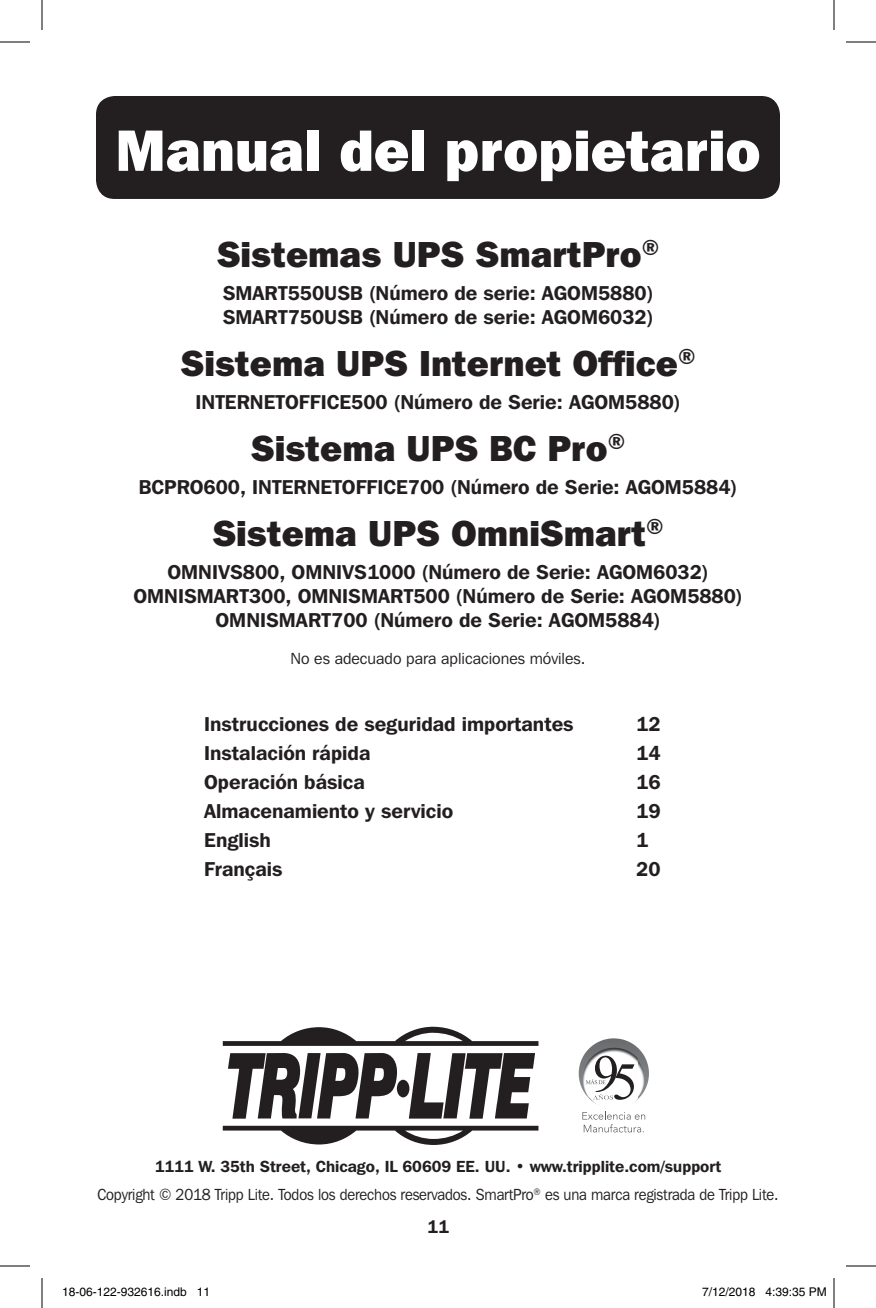
<style>
.page{position:relative;width:876px;height:1308px;background:#fff}
.page>*{position:absolute;margin:0;border:0;box-sizing:border-box;transform-origin:0 0}
.t1{font:800 58px "Franklin Gothic IT Cby BT";color:#fff}
.t2{font:800 36px "Franklin Gothic IT Cby BT";color:#231f20}
.t3{font:600 20px "Franklin Gothic IT Cby BT";color:#231f20}
.t4{font:600 18px "Franklin Gothic IT Cby BT";color:#231f20}
.t5{font:16px "Franklin Gothic IT Cby BT";letter-spacing:-.01em;color:#231f20;scale:.93 1}
.t6{font:600 16px "Franklin Gothic IT Cby BT";color:#231f20}
.t7{font:16px "Franklin Gothic IT Cby BT";letter-spacing:-.01em;color:#231f20}
.t8{font:12px "Helvetica";color:#000}
</style>
<div class="page">
<div style="left:397px;top:1080px;width:12px;height:17px;background:#231f20;border-radius:50%"></div>
<svg style="left:228px;top:1053px;width:170px;height:66px"></svg>
<svg style="left:409px;top:1053px;width:126px;height:66px"></svg>
<svg style="left:223px;top:1027px;width:315px;height:19px"></svg>
<svg style="left:223px;top:1126px;width:315px;height:19px"></svg>
<div style="left:96px;top:96px;width:684px;height:103px;background:#231f20;border-radius:19px"></div>
<img style="left:583px;top:1038px;width:29px;height:19px">
<img style="left:638px;top:1054px;width:11px;height:45px">
<svg style="left:582px;top:1112px;width:63px;height:20px"></svg>
<svg style="left:586px;top:1056px;width:49px;height:44px"></svg>
<hr style="left:0;top:42px;width:30px;height:1px;background:#000">
<hr style="left:846px;top:42px;width:30px;height:1px;background:#000">
<hr style="left:0;top:1266px;width:30px;height:1px;background:#000">
<hr style="left:846px;top:1266px;width:30px;height:1px;background:#000">
<hr style="left:42px;top:0;width:1px;height:30px;background:#000">
<hr style="left:42px;top:1278px;width:1px;height:30px;background:#000">
<hr style="left:834px;top:0;width:1px;height:30px;background:#000">
<hr style="left:834px;top:1278px;width:1px;height:30px;background:#000">
<p class="t1" style="left:115px;top:113px;width:647px">Manual del propietario</p>
<p class="t2" style="left:217px;top:231px;width:444px">Sistemas UPS SmartPro<sup>®</sup></p>
<p class="t3" style="left:223px;top:280px;width:432px">SMART550USB (Número de serie: AGOM5880)</p>
<p class="t3" style="left:223px;top:304px;width:432px">SMART750USB (Número de serie: AGOM6032)</p>
<p class="t2" style="left:181px;top:340px;width:516px">Sistema UPS Internet Office<sup>®</sup></p>
<p class="t3" style="left:196px;top:389px;width:486px">INTERNETOFFICE500 (Número de Serie: AGOM5880)</p>
<p class="t2" style="left:251px;top:425px;width:376px">Sistema UPS BC Pro<sup>®</sup></p>
<p class="t3" style="left:139px;top:474px;width:600px">BCPRO600, INTERNETOFFICE700 (Número de Serie: AGOM5884)</p>
<p class="t2" style="left:212px;top:511px;width:453px">Sistema UPS OmniSmart<sup>®</sup></p>
<p class="t3" style="left:168px;top:560px;width:543px">OMNIVS800, OMNIVS1000 (Número de Serie: AGOM6032)</p>
<p class="t3" style="left:133px;top:584px;width:611px">OMNISMART300, OMNISMART500 (Número de Serie: AGOM5880)</p>
<p class="t3" style="left:216px;top:608px;width:446px">OMNISMART700 (Número de Serie: AGOM5884)</p>
<p class="t7" style="left:290px;top:649px;width:297px">No es adecuado para aplicaciones móviles.</p>
<p class="t3" style="left:204px;top:711px;width:371px">Instrucciones de seguridad importantes</p>
<p class="t3" style="left:636px;top:711px;width:26px">12</p>
<p class="t3" style="left:204px;top:740px;width:168px">Instalación rápida</p>
<p class="t3" style="left:636px;top:740px;width:26px">14</p>
<p class="t3" style="left:204px;top:769px;width:162px">Operación básica</p>
<p class="t3" style="left:636px;top:769px;width:26px">16</p>
<p class="t3" style="left:204px;top:798px;width:251px">Almacenamiento y servicio</p>
<p class="t3" style="left:636px;top:798px;width:26px">19</p>
<p class="t3" style="left:204px;top:827px;width:68px">English</p>
<p class="t3" style="left:636px;top:827px;width:14px">1</p>
<p class="t3" style="left:204px;top:856px;width:80px">Français</p>
<p class="t3" style="left:636px;top:856px;width:26px">20</p>
<p class="t6" style="left:155px;top:1156px;width:568px">1111 W. 35th Street, Chicago, IL 60609 EE. UU. • www.tripplite.com/support</p>
<p class="t5" style="left:97px;top:1185px;width:734px">Copyright © 2018 Tripp Lite. Todos los derechos reservados. SmartPro<sup>®</sup> es una marca registrada de Tripp Lite.</p>
<p class="t4" style="left:427px;top:1215px;width:23px">11</p>
<p class="t8" style="left:62px;top:1285px;width:150px">18-06-122-932616.indb 11</p>
<p class="t8" style="left:702px;top:1285px;width:126px">7/12/2018 4:39:35 PM</p>
</div>
